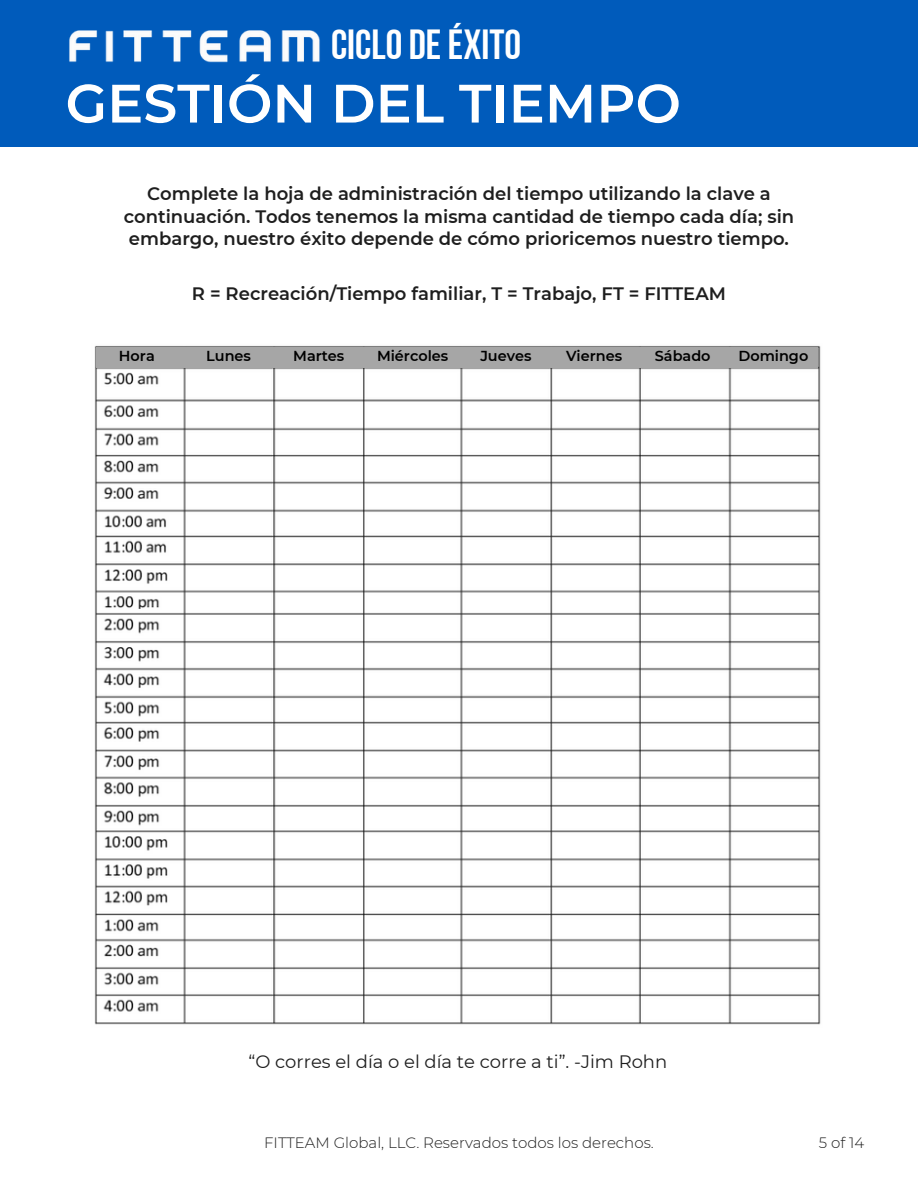
<style>
.page{position:relative;width:918px;height:1188px;background:#fff}
.page>*{position:absolute;margin:0;border:0;box-sizing:border-box;transform-origin:0 0}
.t1{font:600 54px "Montserrat";color:#fff}
.t2{font:42px "Bebas Neue Cyrillic";color:#fff}
.t3{font:600 18px/22.2px "Montserrat";color:#1e1e1e;text-align:center}
.t4{font:18px "Montserrat";color:#1e1e1e}
.t5{font:300 15px "Montserrat";color:#1e1e1e}
.t6{font:600 14.4px "Montserrat";color:#000}
</style>
<div class="page">
<div style="left:0;top:0;width:918px;height:146px;background:#005bbb"></div>
<img style="left:69px;top:30px;width:251px;height:33px">
<img style="left:94px;top:345px;width:727px;height:680px">
<div style="left:96px;top:347px;width:722px;height:21px;background:#a6a6a6"></div>
<h2 class="t2" style="left:331px;top:27px;width:192px">CICLO DEÉXITO</h2>
<h1 class="t1" style="left:66px;top:70px;width:617px">GESTIÓN DEL TIEMPO</h1>
<p class="t3" style="left:124px;top:183px;width:672px">Complete la hoja de administración del tiempo utilizando la clave a continuación. Todos tenemos la misma cantidad de tiempo cada día; sin embargo, nuestro éxito depende de cómo prioricemos nuestro tiempo.</p>
<p class="t3" style="left:192px;top:283px;width:536px">R = Recreación/Tiempo familiar, T = Trabajo, FT = FITTEAM</p>
<p class="t6" style="left:119px;top:347px;width:37px">Hora</p>
<p class="t6" style="left:206px;top:347px;width:46px">Lunes</p>
<p class="t6" style="left:293px;top:347px;width:53px">Martes</p>
<p class="t6" style="left:377px;top:347px;width:73px">Miércoles</p>
<p class="t6" style="left:480px;top:347px;width:53px">Jueves</p>
<p class="t6" style="left:566px;top:347px;width:58px">Viernes</p>
<p class="t6" style="left:655px;top:347px;width:57px">Sábado</p>
<p class="t6" style="left:738px;top:347px;width:71px">Domingo</p>
<p class="t4" style="left:248px;top:1051px;width:420px">“O corres el día o el día te corre a ti”. -Jim Rohn</p>
<p class="t5" style="left:264px;top:1133px;width:391px">FITTEAM Global, LLC. Reservados todos los derechos.</p>
<p class="t5" style="left:819px;top:1133px;width:47px">5 of 14</p>
</div>
